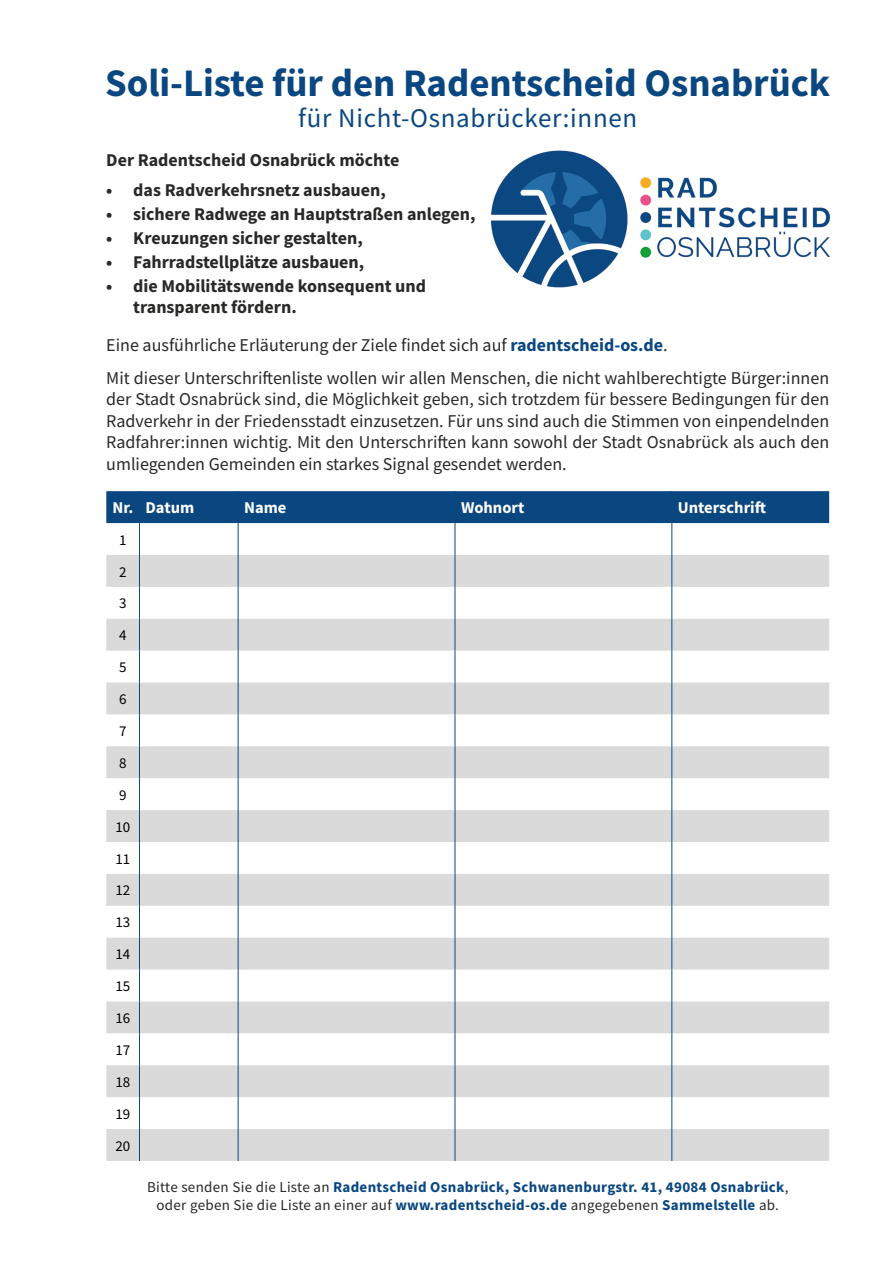
<style>
.page{position:relative;width:893px;height:1263px;background:#fff}
.page>*{position:absolute;margin:0;border:0;box-sizing:border-box;transform-origin:0 0}
.t1{font:700 39px "Source Sans Pro";color:#0a4781}
.t2{font:27px "Source Sans Pro";letter-spacing:.025em;color:#0a4781}
.t3{font:18px/21.6px "Source Sans Pro";color:#282827}
.t4{font:700 18px/21px "Source Sans Pro";color:#282827}
.t5{font:700 16.5px "Source Sans Pro";color:#fff}
.t6{font:700 15px/18px "Source Sans Pro";letter-spacing:.02em;color:#0a4781;text-align:center}
.t7{font:15px/32px "Source Sans Pro";color:#000}
.s1{font-weight:700;color:#0a4781}
.s2{font-weight:400;color:#282827}
</style>
<div class="page">
<div style="left:106px;top:491px;width:723px;height:32px;background:#0a4781"></div>
<svg style="left:106px;top:555px;width:723px;height:606px;fill:#dadada"></svg>
<hr style="left:139px;top:491px;width:1px;height:32px;background:#0a4781">
<hr style="left:238px;top:491px;width:1px;height:32px;background:#0a4781">
<hr style="left:455px;top:491px;width:1px;height:32px;background:#0a4781">
<hr style="left:672px;top:491px;width:1px;height:32px;background:#0a4781">
<hr style="left:139px;top:523px;width:1px;height:32px;background:#0a4781">
<hr style="left:238px;top:523px;width:1px;height:32px;background:#0a4781">
<hr style="left:455px;top:523px;width:1px;height:32px;background:#0a4781">
<hr style="left:672px;top:523px;width:1px;height:32px;background:#0a4781">
<hr style="left:139px;top:555px;width:1px;height:32px;background:#0a4781">
<hr style="left:238px;top:555px;width:1px;height:32px;background:#0a4781">
<hr style="left:455px;top:555px;width:1px;height:32px;background:#0a4781">
<hr style="left:672px;top:555px;width:1px;height:32px;background:#0a4781">
<hr style="left:139px;top:587px;width:1px;height:32px;background:#0a4781">
<hr style="left:238px;top:587px;width:1px;height:32px;background:#0a4781">
<hr style="left:455px;top:587px;width:1px;height:32px;background:#0a4781">
<hr style="left:672px;top:587px;width:1px;height:32px;background:#0a4781">
<hr style="left:139px;top:619px;width:1px;height:32px;background:#0a4781">
<hr style="left:238px;top:619px;width:1px;height:32px;background:#0a4781">
<hr style="left:455px;top:619px;width:1px;height:32px;background:#0a4781">
<hr style="left:672px;top:619px;width:1px;height:32px;background:#0a4781">
<hr style="left:139px;top:651px;width:1px;height:31px;background:#0a4781">
<hr style="left:238px;top:651px;width:1px;height:31px;background:#0a4781">
<hr style="left:455px;top:651px;width:1px;height:31px;background:#0a4781">
<hr style="left:672px;top:651px;width:1px;height:31px;background:#0a4781">
<hr style="left:139px;top:682px;width:1px;height:32px;background:#0a4781">
<hr style="left:238px;top:682px;width:1px;height:32px;background:#0a4781">
<hr style="left:455px;top:682px;width:1px;height:32px;background:#0a4781">
<hr style="left:672px;top:682px;width:1px;height:32px;background:#0a4781">
<hr style="left:139px;top:714px;width:1px;height:32px;background:#0a4781">
<hr style="left:238px;top:714px;width:1px;height:32px;background:#0a4781">
<hr style="left:455px;top:714px;width:1px;height:32px;background:#0a4781">
<hr style="left:672px;top:714px;width:1px;height:32px;background:#0a4781">
<hr style="left:139px;top:746px;width:1px;height:32px;background:#0a4781">
<hr style="left:238px;top:746px;width:1px;height:32px;background:#0a4781">
<hr style="left:455px;top:746px;width:1px;height:32px;background:#0a4781">
<hr style="left:672px;top:746px;width:1px;height:32px;background:#0a4781">
<hr style="left:139px;top:778px;width:1px;height:32px;background:#0a4781">
<hr style="left:238px;top:778px;width:1px;height:32px;background:#0a4781">
<hr style="left:455px;top:778px;width:1px;height:32px;background:#0a4781">
<hr style="left:672px;top:778px;width:1px;height:32px;background:#0a4781">
<hr style="left:139px;top:810px;width:1px;height:32px;background:#0a4781">
<hr style="left:238px;top:810px;width:1px;height:32px;background:#0a4781">
<hr style="left:455px;top:810px;width:1px;height:32px;background:#0a4781">
<hr style="left:672px;top:810px;width:1px;height:32px;background:#0a4781">
<hr style="left:139px;top:842px;width:1px;height:32px;background:#0a4781">
<hr style="left:238px;top:842px;width:1px;height:32px;background:#0a4781">
<hr style="left:455px;top:842px;width:1px;height:32px;background:#0a4781">
<hr style="left:672px;top:842px;width:1px;height:32px;background:#0a4781">
<hr style="left:139px;top:874px;width:1px;height:32px;background:#0a4781">
<hr style="left:238px;top:874px;width:1px;height:32px;background:#0a4781">
<hr style="left:455px;top:874px;width:1px;height:32px;background:#0a4781">
<hr style="left:672px;top:874px;width:1px;height:32px;background:#0a4781">
<hr style="left:139px;top:906px;width:1px;height:32px;background:#0a4781">
<hr style="left:238px;top:906px;width:1px;height:32px;background:#0a4781">
<hr style="left:455px;top:906px;width:1px;height:32px;background:#0a4781">
<hr style="left:672px;top:906px;width:1px;height:32px;background:#0a4781">
<hr style="left:139px;top:938px;width:1px;height:31px;background:#0a4781">
<hr style="left:238px;top:938px;width:1px;height:31px;background:#0a4781">
<hr style="left:455px;top:938px;width:1px;height:31px;background:#0a4781">
<hr style="left:672px;top:938px;width:1px;height:31px;background:#0a4781">
<hr style="left:139px;top:969px;width:1px;height:32px;background:#0a4781">
<hr style="left:238px;top:969px;width:1px;height:32px;background:#0a4781">
<hr style="left:455px;top:969px;width:1px;height:32px;background:#0a4781">
<hr style="left:672px;top:969px;width:1px;height:32px;background:#0a4781">
<hr style="left:139px;top:1001px;width:1px;height:32px;background:#0a4781">
<hr style="left:238px;top:1001px;width:1px;height:32px;background:#0a4781">
<hr style="left:455px;top:1001px;width:1px;height:32px;background:#0a4781">
<hr style="left:672px;top:1001px;width:1px;height:32px;background:#0a4781">
<hr style="left:139px;top:1033px;width:1px;height:32px;background:#0a4781">
<hr style="left:238px;top:1033px;width:1px;height:32px;background:#0a4781">
<hr style="left:455px;top:1033px;width:1px;height:32px;background:#0a4781">
<hr style="left:672px;top:1033px;width:1px;height:32px;background:#0a4781">
<hr style="left:139px;top:1065px;width:1px;height:32px;background:#0a4781">
<hr style="left:238px;top:1065px;width:1px;height:32px;background:#0a4781">
<hr style="left:455px;top:1065px;width:1px;height:32px;background:#0a4781">
<hr style="left:672px;top:1065px;width:1px;height:32px;background:#0a4781">
<hr style="left:139px;top:1097px;width:1px;height:32px;background:#0a4781">
<hr style="left:238px;top:1097px;width:1px;height:32px;background:#0a4781">
<hr style="left:455px;top:1097px;width:1px;height:32px;background:#0a4781">
<hr style="left:672px;top:1097px;width:1px;height:32px;background:#0a4781">
<hr style="left:139px;top:1129px;width:1px;height:32px;background:#0a4781">
<hr style="left:238px;top:1129px;width:1px;height:32px;background:#0a4781">
<hr style="left:455px;top:1129px;width:1px;height:32px;background:#0a4781">
<hr style="left:672px;top:1129px;width:1px;height:32px;background:#0a4781">
<img style="left:490px;top:150px;width:340px;height:138px">
<h1 class="t1" style="left:105px;top:57px;width:727px">Soli-Liste für den Radentscheid Osnabrück</h1>
<h2 class="t2" style="left:298px;top:100px;width:341px">für Nicht-Osnabrücker:innen</h2>
<p class="t4" style="left:106px;top:150px;width:295px">Der Radentscheid Osnabrück möchte</p>
<p class="t4" style="left:106px;top:180px;width:281px">• das Radverkehrsnetz ausbauen,</p>
<p class="t4" style="left:106px;top:204px;width:371px">• sichere Radwege an Hauptstraßen anlegen,</p>
<p class="t4" style="left:106px;top:228px;width:258px">• Kreuzungen sicher gestalten,</p>
<p class="t4" style="left:106px;top:252px;width:260px">• Fahrradstellplätze ausbauen,</p>
<p class="t4" style="left:133px;top:276px;width:294px;text-indent:-27px">• die Mobilitätswende konsequent und transparent fördern.</p>
<p class="t3" style="left:106px;top:328px;width:724px;line-height:33px">Eine ausführliche Erläuterung der Ziele findet sich auf <span class="s1">radentscheid-os.de</span>.<br>Mit dieser Unterschriftenliste wollen wir allen Menschen, die nicht wahlberechtigte Bürger:innen</p>
<p class="t3" style="left:106px;top:388px;width:724px;text-align:justify">der Stadt Osnabrück sind, die Möglichkeit geben, sich trotzdem für bessere Bedingungen für den Radverkehr in der Friedensstadt einzusetzen. Für uns sind auch die Stimmen von einpendelnden Radfahrer:innen wichtig. Mit den Unterschriften kann sowohl der Stadt Osnabrück als auch den umliegenden Gemeinden ein starkes Signal gesendet werden.</p>
<p class="t5" style="left:112px;top:497px;width:83px">Nr. Datum</p>
<p class="t5" style="left:244px;top:497px;width:44px">Name</p>
<p class="t5" style="left:461px;top:497px;width:65px">Wohnort</p>
<p class="t5" style="left:678px;top:497px;width:90px">Unterschrift</p>
<p class="t7" style="left:115px;top:524px;width:16px">1<br>2<br>3<br>4<br>5<br>6<br>7<br>8<br>9<br>10<br>11<br>12<br>13<br>14<br>15<br>16<br>17<br>18<br>19<br>20</p>
<p class="t6" style="left:147px;top:1177px;width:643px"><span class="s2">Bitte senden Sie die Liste an</span> Radentscheid Osnabrück, Schwanenburgstr. 41, 49084 Osnabrück<span class="s2">, oder geben Sie die Liste an einer auf</span> www.radentscheid-os.de <span class="s2">angegebenen</span> Sammelstelle <span class="s2">ab.</span></p>
</div>
